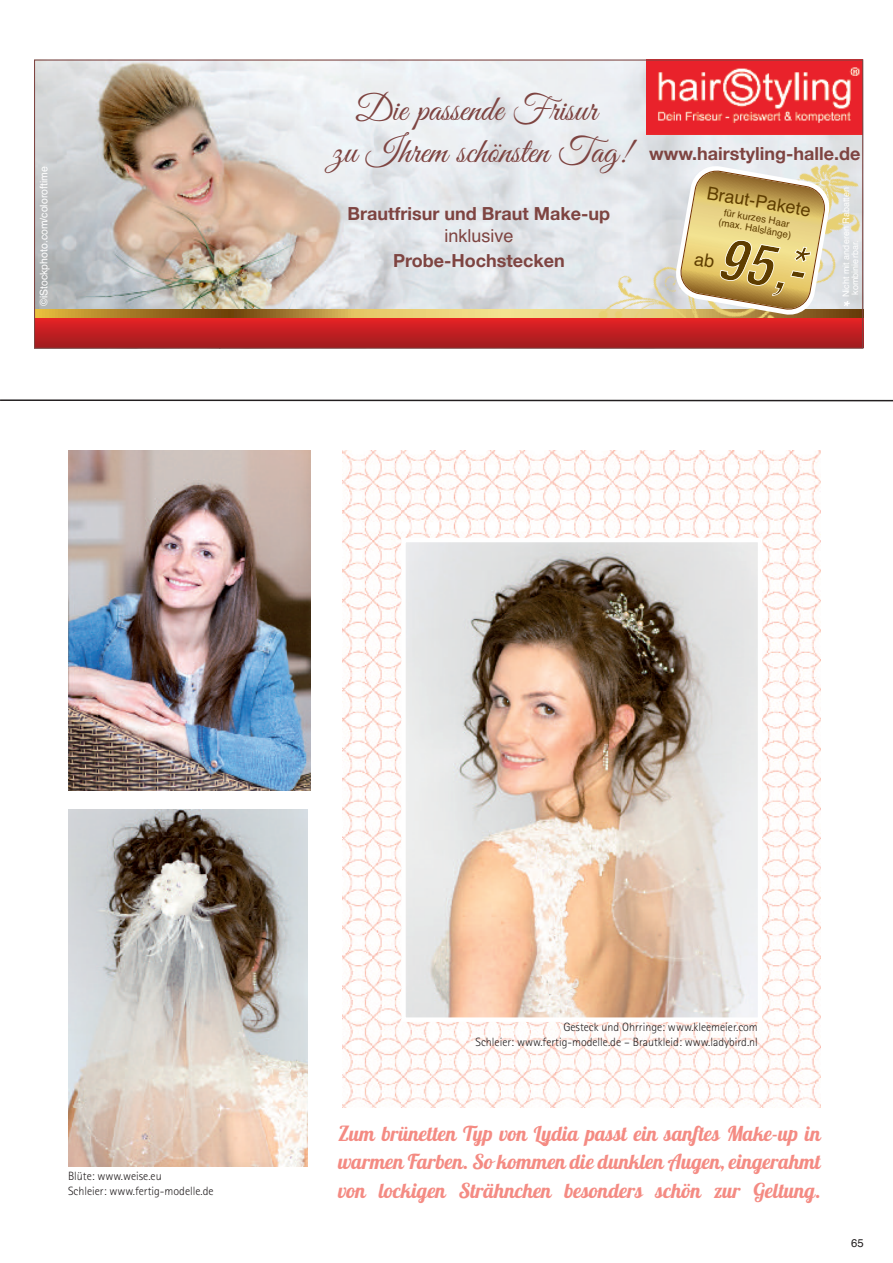
<style>
.page{position:relative;width:893px;height:1263px;background:#fff}
.page>*{position:absolute;margin:0;border:0;box-sizing:border-box;transform-origin:0 0}
.t1{font:36px/42px "Great Vibes";color:#7e4441;text-align:center}
.t2{font:20.55px/28.5px "Lobster";color:#f48b83;text-align:justify}
.t3{font:700 18px "Helvetica Neue";color:#7e4441}
.t4{font:18px "Helvetica";color:#5e3d00}
.t5{font:18px "Helvetica";color:#7e4441}
.t6{font:300 12px/14.4px "Rotis Sans Serif";color:#231f20}
.t7{font:11.25px "Helvetica";color:#231f20}
.t8{font:10.5px "Helvetica";color:#fff}
.t9{font:9.75px "Helvetica";color:#5e3d00}
.t10{font:9px/9px "Helvetica";color:#fff}
</style>
<div class="page">
<img style="left:343px;top:451px;width:478px;height:657px">
<svg style="left:0;top:399px;width:893px;height:3px;background:#908e8f"></svg>
<img style="left:68px;top:451px;width:243px;height:340px">
<img style="left:68px;top:810px;width:240px;height:356px">
<img style="left:406px;top:543px;width:351px;height:474px">
<div style="left:401px;top:538px;width:361px;height:484px;border:4px solid #fff"></div>
<img style="left:36px;top:62px;width:825px;height:247px">
<img style="left:646px;top:62px;width:215px;height:73px">
<div style="left:34px;top:318px;width:829px;height:30px;background:linear-gradient(to bottom,#e52225,#a11c1f)"></div>
<svg style="left:36px;top:309px;width:547px;height:9px;background:#c3a14e"></svg>
<img style="left:583px;top:157px;width:280px;height:161px">
<svg style="left:844px;top:301px;width:6px;height:6px"></svg>
<svg style="left:674px;top:164px;width:157px;height:153px;background:#d3bf87"></svg>
<p class="t8" style="left:38px;top:306px;width:141px;rotate:-90deg">©iStockphoto.com/coloroftime</p>
<h1 class="t1" style="left:332px;top:91px;width:300px">Die passende Frisur<br>zu Ihrem schönsten Tag!</h1>
<h3 class="t3" style="left:347px;top:202px;width:264px">Brautfrisur und Braut Make-up</h3>
<h3 class="t5" style="left:444px;top:225px;width:71px">inklusive</h3>
<h3 class="t3" style="left:393px;top:250px;width:173px">Probe-Hochstecken</h3>
<h3 class="t3" style="left:649px;top:142px;width:213px">www.hairstyling-halle.de</h3>
<h3 class="t4" style="left:709px;top:182px;width:107px;rotate:10deg">Braut-Pakete</h3>
<p class="t9" style="left:720px;top:216px;width:75px;rotate:10deg">(max. Halslänge)</p>
<p class="t9" style="left:725px;top:207px;width:68px;rotate:10deg">für kurzes Haar</p>
<p class="t10" style="left:842px;top:297px;width:111px;rotate:-90deg">Nicht mit anderen Rabatten kombinierbar.</p>
<p class="t6" style="left:68px;top:1170px;width:147px">Blüte: www.weise.eu<br>Schleier: www.fertig-modelle.de</p>
<p class="t6" style="left:476px;top:1020px;width:284px;line-height:14.9px;text-align:right">Gesteck und Ohrringe: www.kleemeier.com<br>Schleier: www.fertig-modelle.de – Brautkleid: www.ladybird.nl</p>
<h2 class="t2" style="left:338px;top:1119px;width:484px">Zum brünetten Typ von Lydia passt ein sanftes Make-up in warmen Farben. So kommen die dunklen Augen, eingerahmt von lockigen Strähnchen besonders schön zur Geltung.</h2>
<p class="t7" style="left:851px;top:1236px;width:14px">65</p>
</div>
